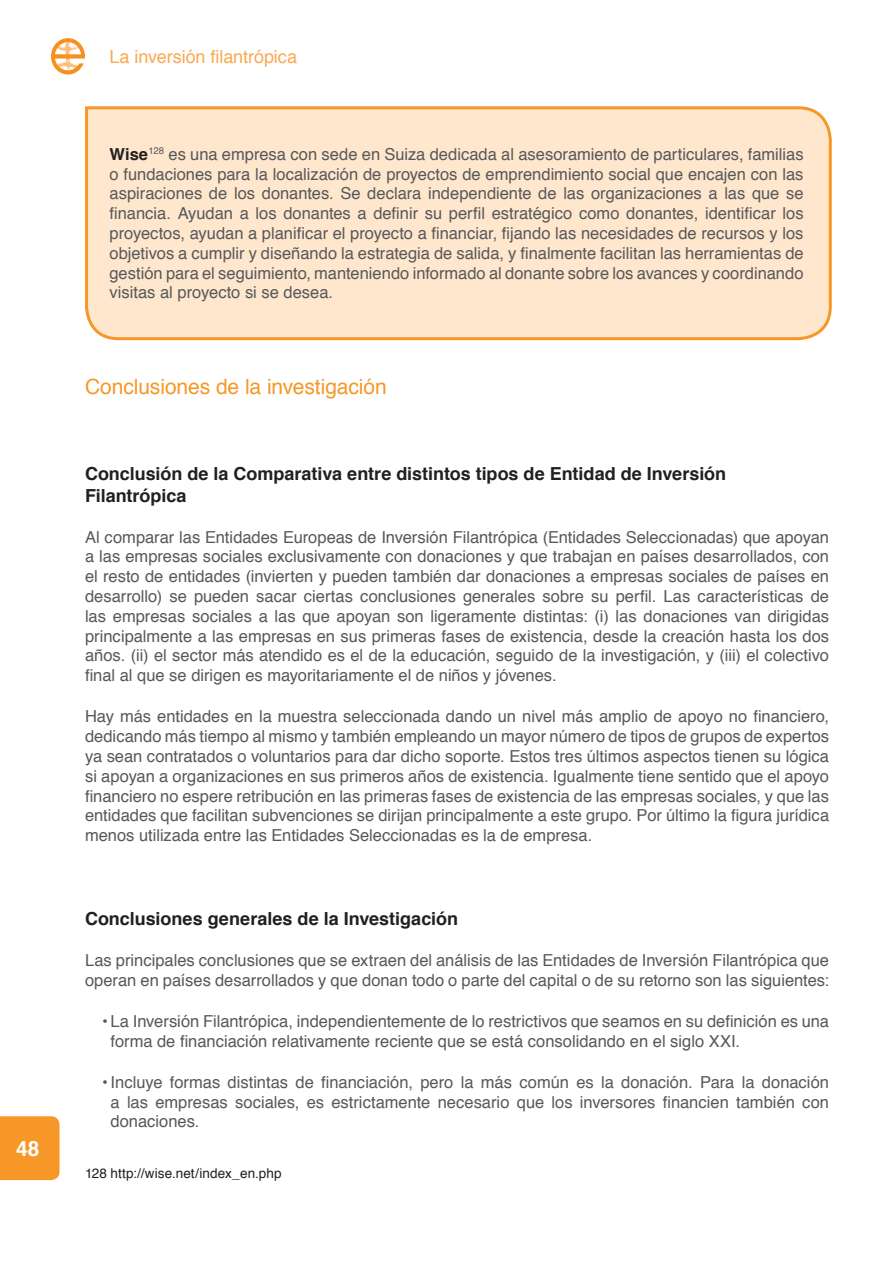
<style>
.page{position:relative;width:893px;height:1263px;background:#fff}
.page>*{position:absolute;margin:0;border:0;box-sizing:border-box;transform-origin:0 0}
.t1{font:21px "Helvetica";letter-spacing:-.005em;color:#f79727}
.t2{font:700 21px "Helvetica";color:#fff}
.t3{font:700 18px/21.6px "Helvetica";color:#231f20}
.t4{font:18px "Helvetica";letter-spacing:-.005em;color:#f9a953}
.t5{font:16.5px/19.8px "Helvetica";color:#57585a;text-align:justify}
.t6{font:13.5px "Helvetica";letter-spacing:.01em;color:#231f20}
.s1{font-weight:700;color:#231f20}
</style>
<div class="page">
<div style="left:0;top:1116px;width:60px;height:64px;background:#f79727"></div>
<svg style="left:51px;top:38px;width:34px;height:37px"></svg>
<div style="left:85px;top:106px;width:747px;height:235px;background:#fee7cd"></div>
<p class="t2" style="left:16px;top:1132px;width:25px">48</p>
<p class="t4" style="left:109px;top:43px;width:189px">La inversión filantrópica</p>
<p class="t5" style="left:109px;top:145px;width:696px"><span class="s1">Wise</span><sup>128</sup> es una empresa con sede en Suiza dedicada al asesoramiento de particulares, familias o fundaciones para la localización de proyectos de emprendimiento social que encajen con las aspiraciones de los donantes. Se declara independiente de las organizaciones a las que se financia. Ayudan a los donantes a definir su perfil estratégico como donantes, identificar los proyectos, ayudan a planificar el proyecto a financiar, fijando las necesidades de recursos y los objetivos a cumplir y diseñando la estrategia de salida, y finalmente facilitan las herramientas de gestión para el seguimiento, manteniendo informado al donante sobre los avances y coordinando visitas al proyecto si se desea.</p>
<p class="t1" style="left:85px;top:371px;width:303px">Conclusiones de la investigación</p>
<p class="t3" style="left:85px;top:463px;width:643px">Conclusión de la Comparativa entre distintos tipos de Entidad de Inversión<br>Filantrópica</p>
<p class="t5" style="left:85px;top:527px;width:746px">Al comparar las Entidades Europeas de Inversión Filantrópica (Entidades Seleccionadas) que apoyan a las empresas sociales exclusivamente con donaciones y que trabajan en países desarrollados, con el resto de entidades (invierten y pueden también dar donaciones a empresas sociales de países en desarrollo) se pueden sacar ciertas conclusiones generales sobre su perfil. Las características de las empresas sociales a las que apoyan son ligeramente distintas: (i) las donaciones van dirigidas principalmente a las empresas en sus primeras fases de existencia, desde la creación hasta los dos años. (ii) el sector más atendido es el de la educación, seguido de la investigación, y (iii) el colectivo final al que se dirigen es mayoritariamente el de niños y jóvenes.</p>
<p class="t5" style="left:85px;top:707px;width:746px">Hay más entidades en la muestra seleccionada dando un nivel más amplio de apoyo no financiero, dedicando más tiempo al mismo y también empleando un mayor número de tipos de grupos de expertos ya sean contratados o voluntarios para dar dicho soporte. Estos tres últimos aspectos tienen su lógica si apoyan a organizaciones en sus primeros años de existencia. Igualmente tiene sentido que el apoyo financiero no espere retribución en las primeras fases de existencia de las empresas sociales, y que las entidades que facilitan subvenciones se dirijan principalmente a este grupo. Por último la figura jurídica menos utilizada entre las Entidades Seleccionadas es la de empresa.</p>
<p class="t3" style="left:85px;top:908px;width:375px">Conclusiones generales de la Investigación</p>
<p class="t5" style="left:85px;top:951px;width:746px">Las principales conclusiones que se extraen del análisis de las Entidades de Inversión Filantrópica que operan en países desarrollados y que donan todo o parte del capital o de su retorno son las siguientes:</p>
<p class="t5" style="left:111px;top:1012px;width:720px;text-indent:-8px">• La Inversión Filantrópica, independientemente de lo restrictivos que seamos en su definición es una forma de financiación relativamente reciente que se está consolidando en el siglo XXI.</p>
<p class="t5" style="left:111px;top:1073px;width:720px;text-indent:-8px">• Incluye formas distintas de financiación, pero la más común es la donación. Para la donación a las empresas sociales, es estrictamente necesario que los inversores financien también con donaciones.</p>
<p class="t6" style="left:85px;top:1163px;width:198px">128 http://wise.net/index_en.php</p>
</div>
